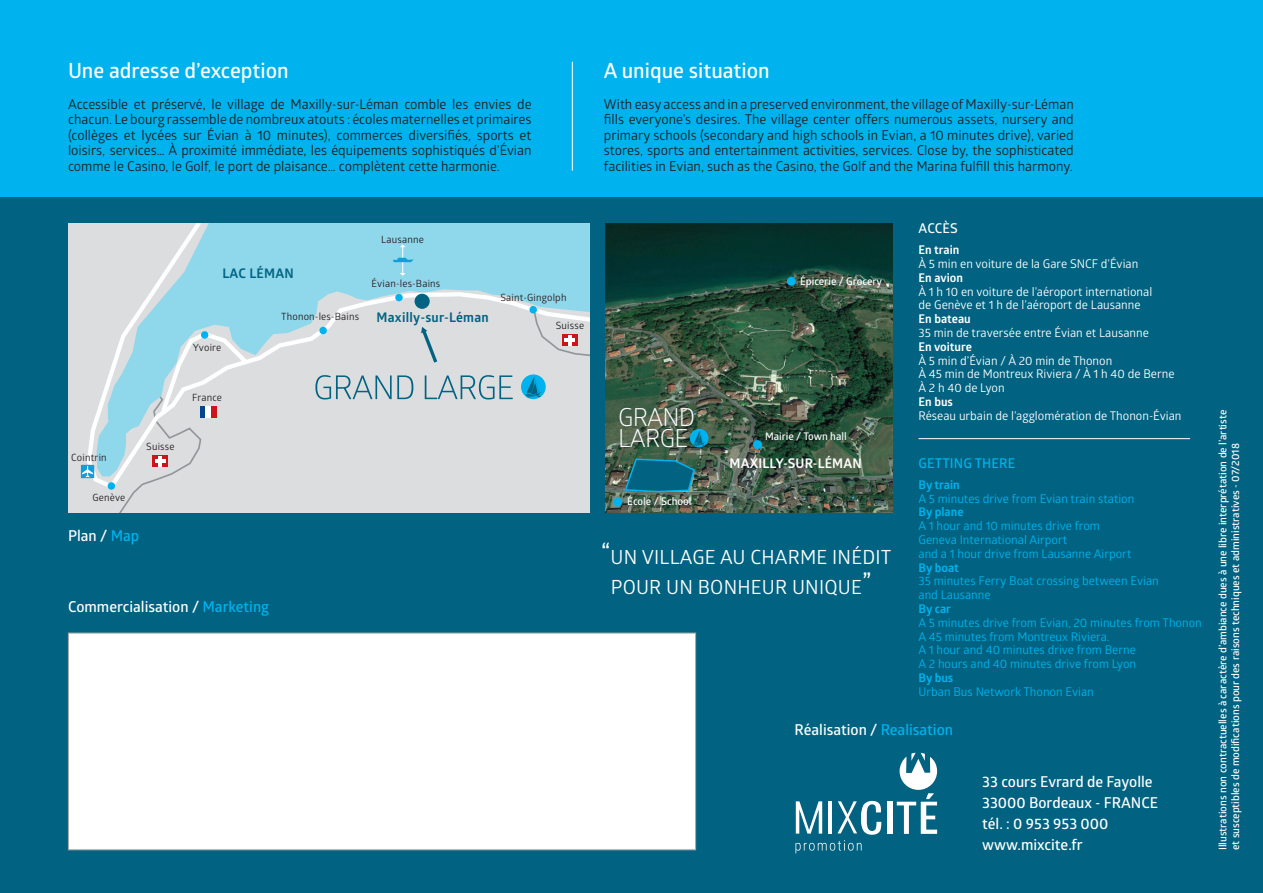
<style>
.page{position:relative;width:1263px;height:893px;background:#fff}
.page>*{position:absolute;margin:0;border:0;box-sizing:border-box;transform-origin:0 0}
.t1{font:24.9px/20.9px "Glober";letter-spacing:-.03em;color:#fff}
.t2{font:600 21px "Glober";color:#fff}
.t3{font:19.5px/30px "Glober";letter-spacing:.01em;color:#fff;text-align:center}
.t4{font:600 15px/21px "Glober";color:#fff}
.t5{font:13.5px/15.5px "Glober";color:#231f20;text-align:justify}
.t6{font:600 13.5px "Glober";letter-spacing:.01em;color:#00b3ef}
.t7{font:600 13.5px "Glober";color:#fff}
.t8{font:700 13.35px "Glober";letter-spacing:.02em;color:#016381}
.t9{font:700 13.35px "Glober";letter-spacing:.01em;color:#fff}
.t10{font:12px/13.8px "Glober";color:#00b3ef}
.t11{font:12px/13.8px "Glober";color:#fff}
.t12{font:700 12px "Glober";color:#fff}
.t13{font:700 12px "Glober";color:#00b3ef}
.t14{font:600 10.5px/12.6px "Glober";color:#fff}
.t15{font:9.9px "Glober";letter-spacing:.02em;color:#231f20}
.s1{color:#00b3ef}
.s2{font-size:30px}
</style>
<div class="page">
<div style="left:0;top:67px;width:1263px;height:826px;background:#016381"></div>
<div style="left:0;top:0;width:1263px;height:196px;background:#00b3ef"></div>
<div style="left:887px;top:802px;width:5px;height:32px;background:#fff"></div>
<svg style="left:897px;top:753px;width:40px;height:81px"></svg>
<svg style="left:795px;top:801px;width:86px;height:52px"></svg>
<div style="left:68px;top:633px;width:628px;height:217px;background:#fff;border:1px solid #a8a9ad"></div>
<hr style="left:918px;top:438px;width:272px;height:1px;background:#fff">
<div style="left:68px;top:223px;width:522px;height:289px;background:#dcdddf"></div>
<div style="left:251px;top:223px;width:339px;height:67px;background:#8fd7eb"></div>
<svg style="left:393px;top:244px;width:21px;height:32px"></svg>
<svg style="left:251px;top:290px;width:339px;height:110px"></svg>
<div style="left:395px;top:294px;width:8px;height:7px;background:#00b3ef;border-radius:50%"></div>
<div style="left:415px;top:294px;width:15px;height:15px;background:#016381;border-radius:50%"></div>
<div style="left:319px;top:327px;width:8px;height:7px;background:#00b3ef;border-radius:50%"></div>
<div style="left:81px;top:465px;width:13px;height:13px;background:#139eda"></div>
<svg style="left:82px;top:223px;width:169px;height:289px"></svg>
<svg style="left:531px;top:304px;width:59px;height:56px"></svg>
<svg style="left:315px;top:375px;width:198px;height:24px"></svg>
<svg style="left:521px;top:374px;width:25px;height:25px"></svg>
<svg style="left:525px;top:377px;width:17px;height:21px"></svg>
<svg style="left:420px;top:327px;width:20px;height:39px"></svg>
<img style="left:605px;top:223px;width:287px;height:289px">
<div style="left:690px;top:429px;width:18px;height:18px;background:#00b3ef;border-radius:50%"></div>
<svg style="left:693px;top:430px;width:13px;height:17px"></svg>
<hr style="left:572px;top:62px;width:1px;height:109px;background:#fff">
<svg style="left:623px;top:457px;width:73px;height:36px"></svg>
<div style="left:753px;top:440px;width:9px;height:9px;background:#00b3ef;border-radius:50%"></div>
<div style="left:613px;top:497px;width:9px;height:9px;background:#00b3ef;border-radius:50%"></div>
<div style="left:787px;top:277px;width:9px;height:9px;background:#00b3ef;border-radius:50%"></div>
<h2 class="t2" style="left:68px;top:55px;width:222px">Une adresse d’exception</h2>
<p class="t5" style="left:68px;top:96px;width:465px">Accessible et préservé, le village de Maxilly-sur-Léman comble les envies de chacun. Le bourg rassemble de nombreux atouts : écoles maternelles et primaires (collèges et lycées sur Évian à 10 minutes), commerces diversifiés, sports et loisirs, services… À proximité immédiate, les équipements sophistiqués d’Évian comme le Casino, le Golf, le port de plaisance… complètent cette harmonie.</p>
<p class="t15" style="left:71px;top:451px;width:37px">Cointrin</p>
<p class="t15" style="left:146px;top:440px;width:30px">Suisse</p>
<p class="t15" style="left:92px;top:490px;width:34px">Genève</p>
<p class="t4" style="left:68px;top:525px;width:73px">Plan / <span class="s1">Map</span></p>
<p class="t8" style="left:222px;top:264px;width:73px">LAC LÉMAN</p>
<p class="t15" style="left:193px;top:341px;width:30px">Yvoire</p>
<p class="t15" style="left:281px;top:310px;width:80px">Thonon-les-Bains</p>
<p class="t15" style="left:381px;top:232px;width:44px">Lausanne</p>
<p class="t15" style="left:372px;top:277px;width:70px">Évian-les-Bains</p>
<p class="t8" style="left:377px;top:308px;width:114px">Maxilly-sur-Léman</p>
<p class="t15" style="left:500px;top:291px;width:68px">Saint-Gingolph</p>
<p class="t15" style="left:556px;top:319px;width:30px">Suisse</p>
<p class="t15" style="left:192px;top:391px;width:31px">France</p>
<p class="t4" style="left:68px;top:596px;width:203px">Commercialisation / <span class="s1">Marketing</span></p>
<h2 class="t2" style="left:604px;top:55px;width:167px">A unique situation</h2>
<p class="t5" style="left:604px;top:96px;width:471px">With easy access and in a preserved environment, the village of Maxilly-sur-Léman fills everyone’s desires. The village center offers numerous assets, nursery and primary schools (secondary and high schools in Evian, a 10 minutes drive), varied stores, sports and entertainment activities, services. Close by, the sophisticated facilities in Evian, such as the Casino, the Golf and the Marina fulfill this harmony.</p>
<p class="t14" style="left:800px;top:274px;width:84px">Épicerie / Grocery</p>
<h1 class="t1" style="left:618px;top:406px;width:79px">GRAND<br>LARGE</h1>
<p class="t14" style="left:627px;top:495px;width:66px">École / School</p>
<p class="t14" style="left:765px;top:430px;width:83px">Mairie / Town hall</p>
<p class="t9" style="left:730px;top:454px;width:134px">MAXILLY-SUR-LÉMAN</p>
<h3 class="t3" style="left:601px;top:541px;width:292px"><span class="s2">“</span>UN VILLAGE AU CHARME INÉDIT<br>POUR UN BONHEUR UNIQUE<span class="s2">”</span></h3>
<p class="t7" style="left:918px;top:219px;width:41px">ACCÈS</p>
<p class="t12" style="left:918px;top:242px;width:42px">En train</p>
<p class="t11" style="left:918px;top:256px;width:221px">À 5 min en voiture de la Gare SNCF d’Évian</p>
<p class="t12" style="left:918px;top:269px;width:46px">En avion</p>
<p class="t11" style="left:918px;top:284px;width:235px">À 1 h 10 en voiture de l’aéroport international de Genève et 1 h de l’aéroport de Lausanne</p>
<p class="t12" style="left:918px;top:311px;width:54px">En bateau</p>
<p class="t11" style="left:918px;top:325px;width:232px">35 min de traversée entre Évian et Lausanne</p>
<p class="t12" style="left:918px;top:338px;width:55px">En voiture</p>
<p class="t11" style="left:918px;top:353px;width:257px">À 5 min d’Évian / À 20 min de Thonon<br>À 45 min de Montreux Riviera / À 1 h 40 de Berne<br>À 2 h 40 de Lyon</p>
<p class="t12" style="left:918px;top:393px;width:36px">En bus</p>
<p class="t11" style="left:918px;top:408px;width:264px">Réseau urbain de l’agglomération de Thonon-Évian</p>
<p class="t6" style="left:918px;top:454px;width:98px">GETTING THERE</p>
<p class="t13" style="left:918px;top:476px;width:43px">By train</p>
<p class="t10" style="left:918px;top:491px;width:217px">A 5 minutes drive from Evian train station</p>
<p class="t13" style="left:918px;top:504px;width:46px">By plane</p>
<p class="t10" style="left:918px;top:518px;width:214px">A 1 hour and 10 minutes drive from<br>Geneva International Airport<br>and a 1 hour drive from Lausanne Airport</p>
<p class="t13" style="left:918px;top:559px;width:42px">By boat</p>
<p class="t10" style="left:918px;top:574px;width:242px">35 minutes Ferry Boat crossing between Evian and Lausanne</p>
<p class="t13" style="left:918px;top:600px;width:34px">By car</p>
<p class="t10" style="left:918px;top:615px;width:285px">A 5 minutes drive from Evian, 20 minutes from Thonon A 45 minutes from Montreux Riviera.<br>A 1 hour and 40 minutes drive from Berne<br>A 2 hours and 40 minutes drive from Lyon</p>
<p class="t13" style="left:918px;top:669px;width:36px">By bus</p>
<p class="t10" style="left:918px;top:684px;width:177px">Urban Bus Network Thonon Evian</p>
<p class="t4" style="left:795px;top:719px;width:160px">Réalisation / <span class="s1">Realisation</span></p>
<p class="t4" style="left:982px;top:771px;width:177px">33 cours Evrard de Fayolle<br>33000 Bordeaux - FRANCE tél. : 0 953 953 000 www.mixcite.fr</p>
<p class="t14" style="left:1216px;top:850px;width:442px;rotate:-90deg">Illustrations non contractuelles à caractère d’ambiance dues à une libre interprétation de l’artiste et susceptibles de modifications pour des raisons techniques et administratives - 07/2018</p>
</div>
